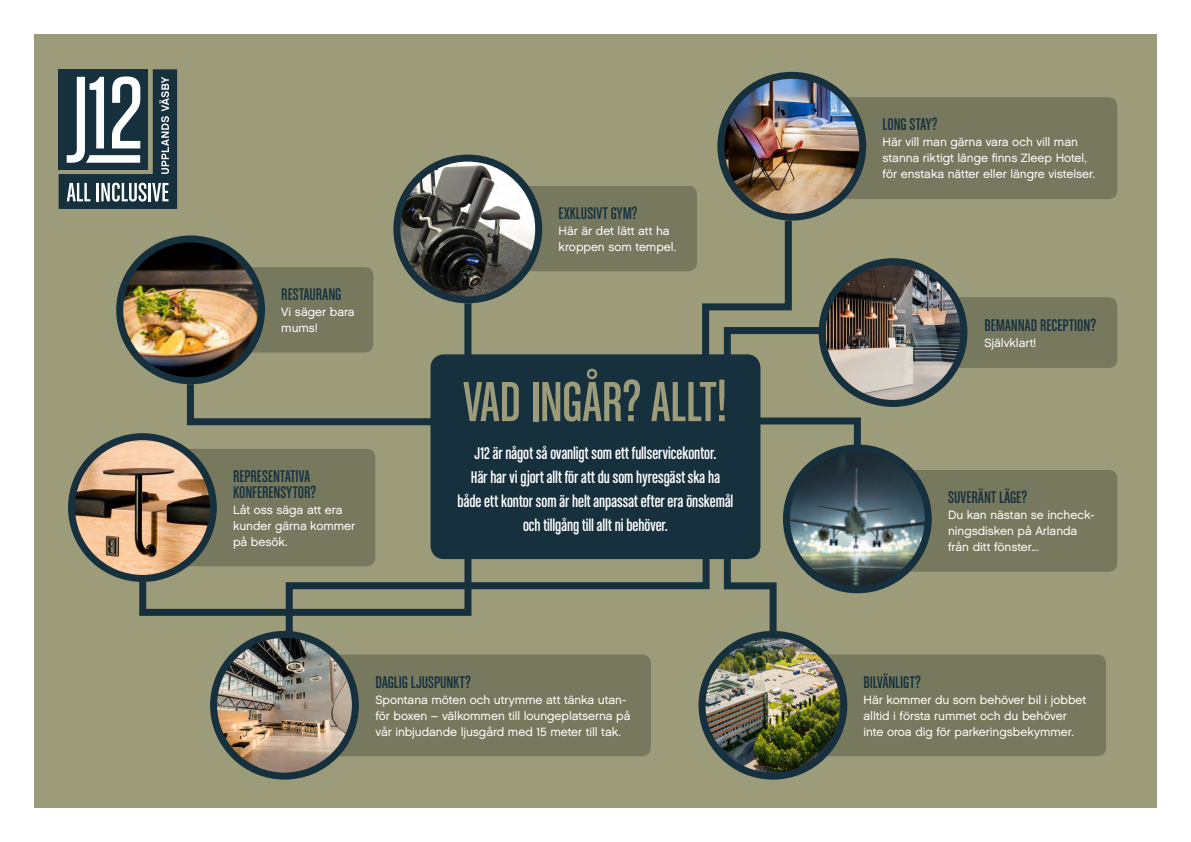
<style>
.page{position:relative;width:1191px;height:842px;background:#fff}
.page>*{position:absolute;margin:0;border:0;box-sizing:border-box;transform-origin:0 0}
.t1{font:60px "Chalet Comprime Cologne Sixty";letter-spacing:-.005em;color:#9c9c7b}
.t2{font:18px/24px "Chalet Comprime Cologne Sixty";color:#fff;text-align:center}
.t3{font:18px/16px "Chalet Comprime Cologne Sixty";letter-spacing:.005em;color:#16303d}
.t4{font:12px/16px "Chalet London Nineteen Sixty";letter-spacing:-.005em;color:#fff}
</style>
<div class="page">
<div style="left:34px;top:34px;width:1123px;height:774px;background:#9c9c7b"></div>
<div style="left:434px;top:358px;width:323px;height:198px;background:#16303d;border-radius:10px"></div>
<div style="left:430px;top:354px;width:330px;height:205px;border:7px solid #16303d;border-radius:10px"></div>
<div style="left:189px;top:267px;width:184px;height:86px;background:#77795f;border-radius:9px"></div>
<img style="left:120px;top:239px;width:141px;height:142px;border-radius:71px">
<div style="left:116px;top:235px;width:149px;height:149px;border:7px solid #16303d;border-radius:50%"></div>
<div style="left:891px;top:297px;width:226px;height:71px;background:#77795f;border-radius:9px"></div>
<img style="left:822px;top:262px;width:142px;height:141px;border-radius:71px">
<div style="left:818px;top:258px;width:149px;height:149px;border:7px solid #16303d;border-radius:50%"></div>
<div style="left:466px;top:186px;width:231px;height:85px;background:#77795f;border-radius:9px"></div>
<img style="left:397px;top:158px;width:141px;height:142px;border-radius:71px">
<div style="left:393px;top:155px;width:149px;height:148px;border:7px solid #16303d;border-radius:50%"></div>
<div style="left:283px;top:654px;width:368px;height:102px;background:#77795f;border-radius:9px"></div>
<img style="left:214px;top:634px;width:141px;height:142px;border-radius:71px">
<div style="left:210px;top:631px;width:149px;height:149px;border:7px solid #16303d;border-radius:50%"></div>
<div style="left:771px;top:654px;width:335px;height:102px;background:#77795f;border-radius:9px"></div>
<div style="left:790px;top:97px;width:327px;height:102px;background:#77795f;border-radius:9px"></div>
<img style="left:721px;top:75px;width:141px;height:142px;border-radius:71px">
<div style="left:717px;top:72px;width:149px;height:149px;border:7px solid #16303d;border-radius:50%"></div>
<div style="left:855px;top:470px;width:262px;height:102px;background:#77795f;border-radius:9px"></div>
<img style="left:786px;top:448px;width:142px;height:142px;border-radius:71px">
<div style="left:783px;top:444px;width:148px;height:149px;border:7px solid #16303d;border-radius:50%"></div>
<div style="left:142px;top:449px;width:233px;height:117px;background:#77795f;border-radius:9px"></div>
<img style="left:72px;top:437px;width:141px;height:141px;border-radius:71px">
<div style="left:68px;top:433px;width:149px;height:149px;border:7px solid #16303d;border-radius:50%"></div>
<div style="left:464px;top:303px;width:7px;height:55px;background:#16303d"></div>
<svg style="left:698px;top:214px;width:131px;height:152px"></svg>
<svg style="left:720px;top:546px;width:57px;height:96px"></svg>
<svg style="left:752px;top:414px;width:112px;height:42px"></svg>
<svg style="left:136px;top:551px;width:577px;height:91px"></svg>
<svg style="left:183px;top:377px;width:255px;height:52px"></svg>
<img style="left:702px;top:634px;width:142px;height:142px;border-radius:71px">
<div style="left:698px;top:631px;width:149px;height:149px;border:7px solid #16303d;border-radius:50%"></div>
<svg style="left:59px;top:69px;width:118px;height:140px"></svg>
<p class="t3" style="left:558px;top:205px;width:81px">EXKLUSIVT GYM?</p>
<p class="t4" style="left:558px;top:223px;width:119px">Här är det lätt att ha kroppen som tempel.</p>
<p class="t3" style="left:882px;top:116px;width:57px">LONG STAY?</p>
<p class="t4" style="left:882px;top:134px;width:214px">Här vill man gärna vara och vill man stanna riktigt länge finns Zleep Hotel, för enstaka nätter eller längre vistelser.</p>
<p class="t3" style="left:281px;top:286px;width:62px">RESTAURANG</p>
<p class="t4" style="left:281px;top:304px;width:75px">Vi säger bara mums!</p>
<p class="t3" style="left:984px;top:317px;width:113px">BEMANNAD RECEPTION?</p>
<p class="t4" style="left:984px;top:335px;width:54px">Självklart!</p>
<p class="t3" style="left:233px;top:468px;width:85px">REPRESENTATIVA<br>KONFERENSYTOR?</p>
<p class="t4" style="left:233px;top:502px;width:124px">Låt oss säga att era kunder gärna kommer på besök.</p>
<p class="t1" style="left:463px;top:369px;width:266px">VAD INGÅR? ALLT!</p>
<p class="t2" style="left:457px;top:441px;width:277px">J12 är något så ovanligt som ett fullservicekontor.<br>Här har vi gjort allt för att du som hyresgäst ska ha både ett kontor som är helt anpassat efter era önskemål och tillgång till allt ni behöver.</p>
<p class="t3" style="left:375px;top:673px;width:97px">DAGLIG LJUSPUNKT?</p>
<p class="t4" style="left:375px;top:691px;width:257px">Spontana möten och utrymme att tänka utan&shy;för boxen – välkommen till loungeplatserna på vår inbjudande ljusgård med 15 meter till tak.</p>
<p class="t3" style="left:948px;top:489px;width:81px">SUVERÄNT LÄGE?</p>
<p class="t4" style="left:948px;top:507px;width:148px">Du kan nästan se incheck&shy;ningsdisken på Arlanda från ditt fönster...</p>
<p class="t3" style="left:863px;top:673px;width:59px">BILVÄNLIGT?</p>
<p class="t4" style="left:863px;top:691px;width:224px">Här kommer du som behöver bil i jobbet alltid i första rummet och du behöver inte oroa dig för parkeringsbekymmer.</p>
</div>
